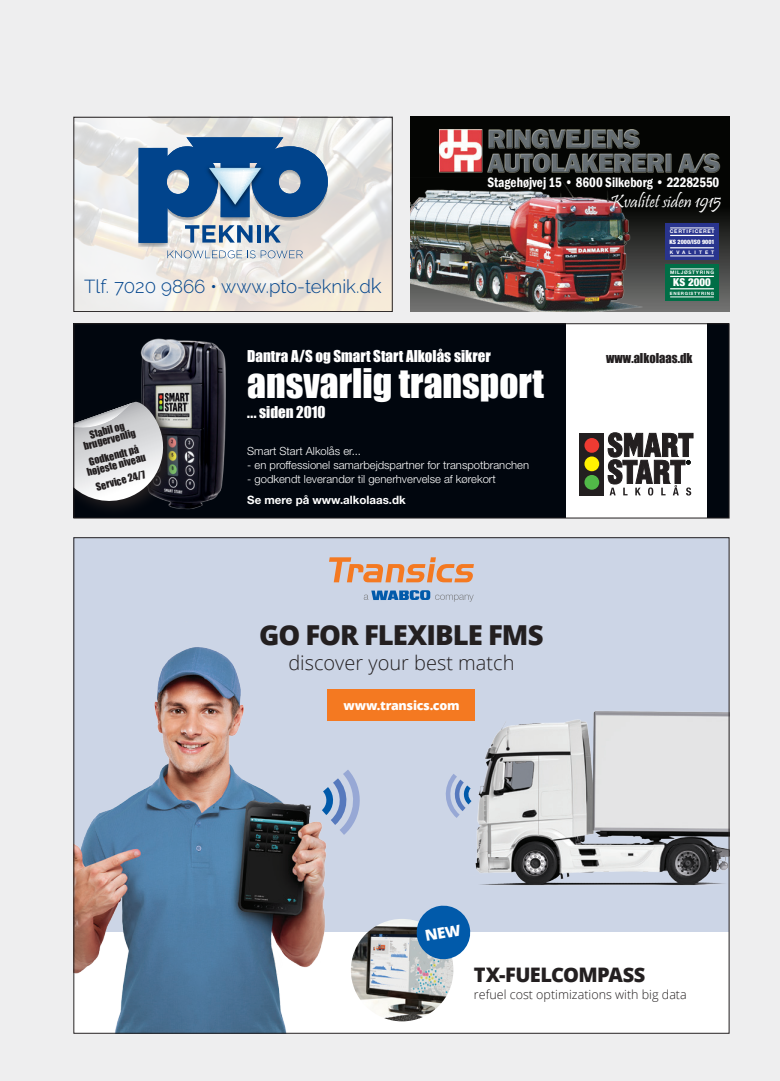
<style>
.page{position:relative;width:780px;height:1081px;background:#eeeeef}
.page>*{position:absolute;margin:0;border:0;box-sizing:border-box;transform-origin:0 0}
.t1{font:37.5px "Impact";color:#fff}
.t2{font:800 27.5px "Open Sans";letter-spacing:-.035em;color:#231f20}
.t3{font:300 20px "Open Sans";color:#231f20}
.t4{font:800 20px "Open Sans";letter-spacing:-.03em;color:#231f20}
.t5{font:300 18.75px "Raleway";color:#01448c}
.t6{font:18.75px "Pristina";color:#fff}
.t7{font:15px "Impact";color:#fff}
.t8{font:600 condensed 14px "Franklin Gothic";color:#fff;scale:.94 1}
.t9{font:300 12.5px "Open Sans";color:#231f20}
.t10{font:800 12.5px "Open Sans";letter-spacing:-.025em;color:#fff}
.t11{font:12.5px "Impact";color:#231f20}
.t12{font:700 11.5px "Helvetica Neue";color:#fff}
.t13{font:300 11.25px "Helvetica Neue";color:#fff}
.t14{font:900 condensed 10.88px "Helvetica Neue LT Std";color:#fff}
.t15{font:10px/9.5px "Impact";color:#231f20;text-align:center}
.t16{font:900 condensed 6.12px "Helvetica Neue LT Std";color:#fff}
.t17{font:700 5.12px "Helvetica Neue LT Std";letter-spacing:.14em;color:#fff}
.t18{font:700 4.88px "Helvetica Neue LT Std";letter-spacing:.14em;color:#fff}
.t19{font:700 4.88px "Helvetica Neue LT Std";letter-spacing:.63em;color:#fff}
.t20{font:700 4.38px "Helvetica Neue LT Std";letter-spacing:.14em;color:#fff}
.s1{font-size:20.88px}
</style>
<div class="page">
<div style="left:73px;top:323px;width:656px;height:195px;background:#01060e"></div>
<img style="left:140px;top:338px;width:86px;height:172px">
<div style="left:566px;top:323px;width:140px;height:195px;background:#fff"></div>
<div style="left:579px;top:433px;width:25px;height:62px;background:#231f20"></div>
<div style="left:584px;top:475px;width:15px;height:15px;background:#51b948;border-radius:50%"></div>
<div style="left:584px;top:456px;width:15px;height:15px;background:#fff101;border-radius:50%"></div>
<div style="left:584px;top:438px;width:15px;height:15px;background:#ee3b32;border-radius:50%"></div>
<svg style="left:607px;top:432px;width:86px;height:63px"></svg>
<svg style="left:94px;top:395px;width:86px;height:115px"></svg>
<svg style="left:75px;top:402px;width:95px;height:102px;background:#aaabae"></svg>
<div style="left:73px;top:323px;width:656px;height:195px;border:1px solid #231f20"></div>
<img style="left:75px;top:119px;width:315px;height:191px">
<svg style="left:138px;top:243px;width:29px;height:3px"></svg>
<svg style="left:167px;top:250px;width:88px;height:8px"></svg>
<svg style="left:261px;top:250px;width:42px;height:8px"></svg>
<svg style="left:138px;top:137px;width:190px;height:106px;background:#557faa"></svg>
<div style="left:73px;top:117px;width:319px;height:195px;border:1px solid #231f20"></div>
<svg style="left:410px;top:117px;width:319px;height:195px;background:#171917"></svg>
<img style="left:439px;top:130px;width:282px;height:42px">
<img style="left:410px;top:177px;width:238px;height:135px">
<div style="left:665px;top:223px;width:53px;height:37px;background:#29348e"></div>
<hr style="left:670px;top:228px;width:43px;height:1px;background:#fff">
<hr style="left:670px;top:247px;width:43px;height:1px;background:#fff">
<hr style="left:670px;top:235px;width:43px;height:1px;background:#fff">
<hr style="left:670px;top:256px;width:43px;height:1px;background:#fff">
<div style="left:665px;top:265px;width:53px;height:36px;background:#006e46"></div>
<hr style="left:670px;top:269px;width:43px;height:1px;background:#fff">
<hr style="left:670px;top:297px;width:43px;height:1px;background:#fff">
<hr style="left:670px;top:288px;width:43px;height:1px;background:#fff">
<hr style="left:670px;top:276px;width:43px;height:1px;background:#fff">
<div style="left:73px;top:537px;width:656px;height:496px;background:#ccd5e6"></div>
<div style="left:73px;top:932px;width:656px;height:101px;background:#fff"></div>
<div style="left:328px;top:689px;width:147px;height:32px;background:#f47921"></div>
<svg style="left:329px;top:557px;width:145px;height:25px"></svg>
<svg style="left:364px;top:590px;width:109px;height:12px"></svg>
<img style="left:351px;top:919px;width:102px;height:102px;border-radius:51px">
<svg style="left:337px;top:770px;width:23px;height:65px"></svg>
<img style="left:75px;top:647px;width:262px;height:384px">
<img style="left:471px;top:711px;width:256px;height:175px">
<svg style="left:445px;top:774px;width:26px;height:44px"></svg>
<svg style="left:414px;top:905px;width:57px;height:56px"></svg>
<p class="t5" style="left:84px;top:275px;width:299px">Tlf. 7020 9866 • www.pto-teknik.d<span class="s1">k</span></p>
<p class="t8" style="left:487px;top:172px;width:248px">Stagehøjvej 15 • 8600 Silkeborg • 22282550</p>
<p class="t6" style="left:610px;top:191px;width:112px">Kvalitet siden 1915</p>
<p class="t17" style="left:669px;top:228px;width:46px">CERTIFICERET</p>
<p class="t19" style="left:669px;top:249px;width:46px">KVALITET</p>
<p class="t16" style="left:669px;top:238px;width:47px">KS 2000/ISO 9001</p>
<p class="t18" style="left:670px;top:269px;width:45px">MILJØSTYRING</p>
<p class="t20" style="left:670px;top:290px;width:46px">ENERGISTYRING</p>
<p class="t14" style="left:673px;top:276px;width:39px">KS 2000</p>
<p class="t15" style="left:80px;top:432px;width:55px;rotate:-15deg">Stabil og brugervenlig</p>
<p class="t15" style="left:83px;top:458px;width:62px;rotate:-15deg">Godkendt på højeste niveau</p>
<p class="t15" style="left:95px;top:482px;width:52px;rotate:-15deg">Service 24/7</p>
<p class="t7" style="left:247px;top:345px;width:245px">Dantra A/S og Smart Start Alkolås sikrer</p>
<p class="t1" style="left:247px;top:354px;width:298px">ansvarlig transport</p>
<p class="t7" style="left:247px;top:401px;width:80px">... siden 2010</p>
<p class="t13" style="left:247px;top:444px;width:115px">Smart Start Alkolås er...</p>
<p class="t13" style="left:247px;top:458px;width:283px">- en proffessionel samarbejdspartner for transpotbranchen</p>
<p class="t13" style="left:247px;top:472px;width:250px">- godkendt leverandør til generhvervelse af kørekort</p>
<p class="t12" style="left:247px;top:492px;width:160px">Se mere på www.alkolaas.dk</p>
<p class="t2" style="left:259px;top:614px;width:286px">GO FOR FLEXIBLE FMS</p>
<p class="t3" style="left:288px;top:649px;width:228px">discover your best match</p>
<p class="t10" style="left:343px;top:696px;width:118px">www.transics.com</p>
<p class="t11" style="left:606px;top:349px;width:88px">www.alkolaas.dk</p>
<p class="t4" style="left:474px;top:959px;width:173px">TX-FUELCOMPASS</p>
<p class="t9" style="left:474px;top:986px;width:214px">refuel cost optimizations with big data</p>
</div>
